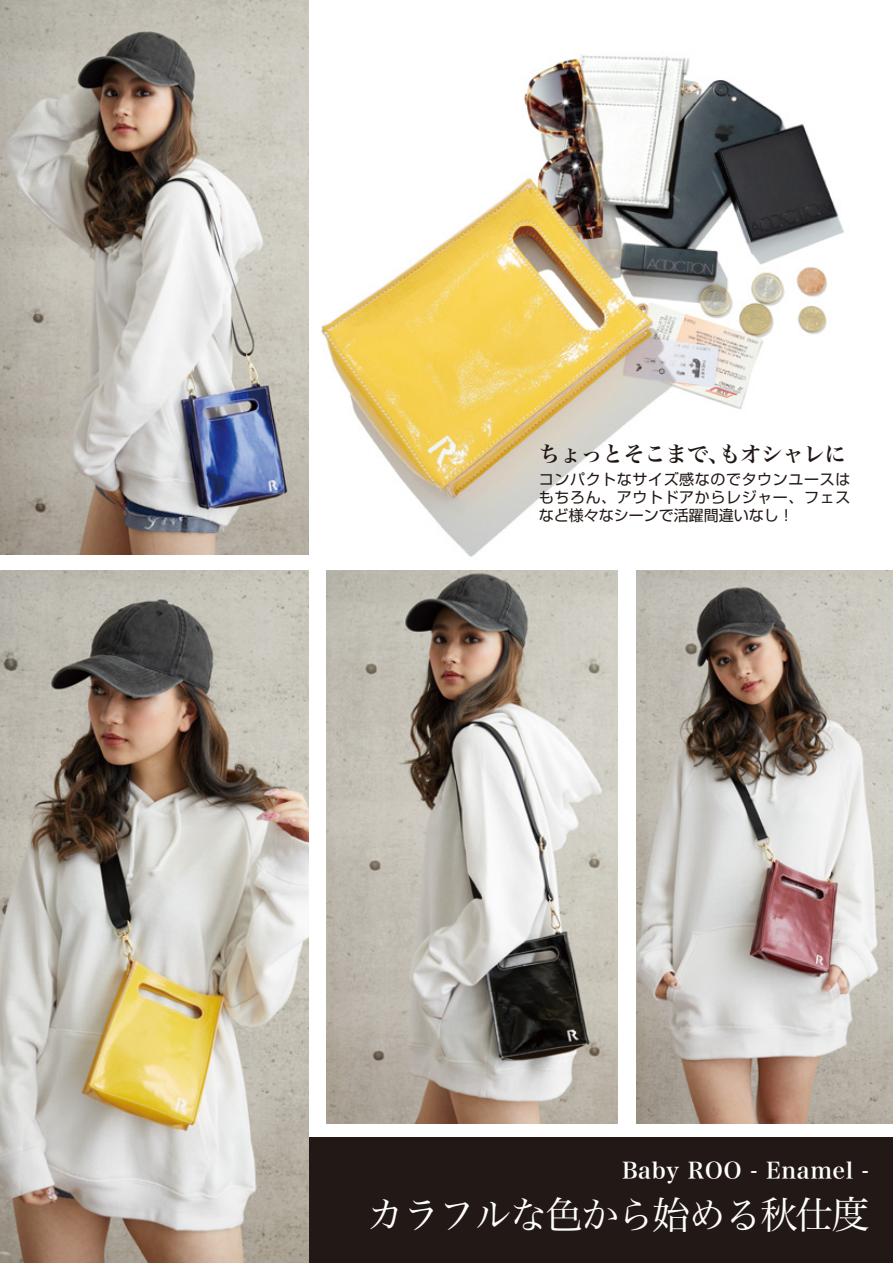
<style>
.page{position:relative;width:893px;height:1263px;background:#fff}
.page>*{position:absolute;margin:0;border:0;box-sizing:border-box;transform-origin:0 0}
.t1{font:37.95px "Hira Min Pro W3";letter-spacing:-.06em;color:#fff}
.t2{font:22.5px "Hira Min Pro W6";letter-spacing:.02em;color:#fff}
.t3{font:21.6px "Hira Min Pro W6";letter-spacing:-.02em;color:#221815}
.t4{font:15px/18px "Shin Go Pro";letter-spacing:.04em;color:#221815;text-align:justify}
</style>
<div class="page">
<div style="left:308px;top:1138px;width:585px;height:125px;background:#221815"></div>
<img style="left:322px;top:54px;width:522px;height:503px">
<img style="left:0;top:0;width:308px;height:554px">
<img style="left:0;top:570px;width:308px;height:693px">
<img style="left:326px;top:570px;width:292px;height:553px">
<img style="left:636px;top:570px;width:257px;height:553px">
<h3 class="t3" style="left:539px;top:435px;width:309px">ちょっとそこまで、もオシャレに</h3>
<p class="t4" style="left:539px;top:468px;width:313px">コンパクトなサイズ感なのでタウンユースはもちろん、アウトドアからレジャー、フェスなど様々なシーンで活躍間違いなし！</p>
<h2 class="t2" style="left:622px;top:1151px;width:249px">Baby ROO - Enamel -</h2>
<h1 class="t1" style="left:367px;top:1182px;width:504px">カラフルな色から始める秋仕度</h1>
</div>
